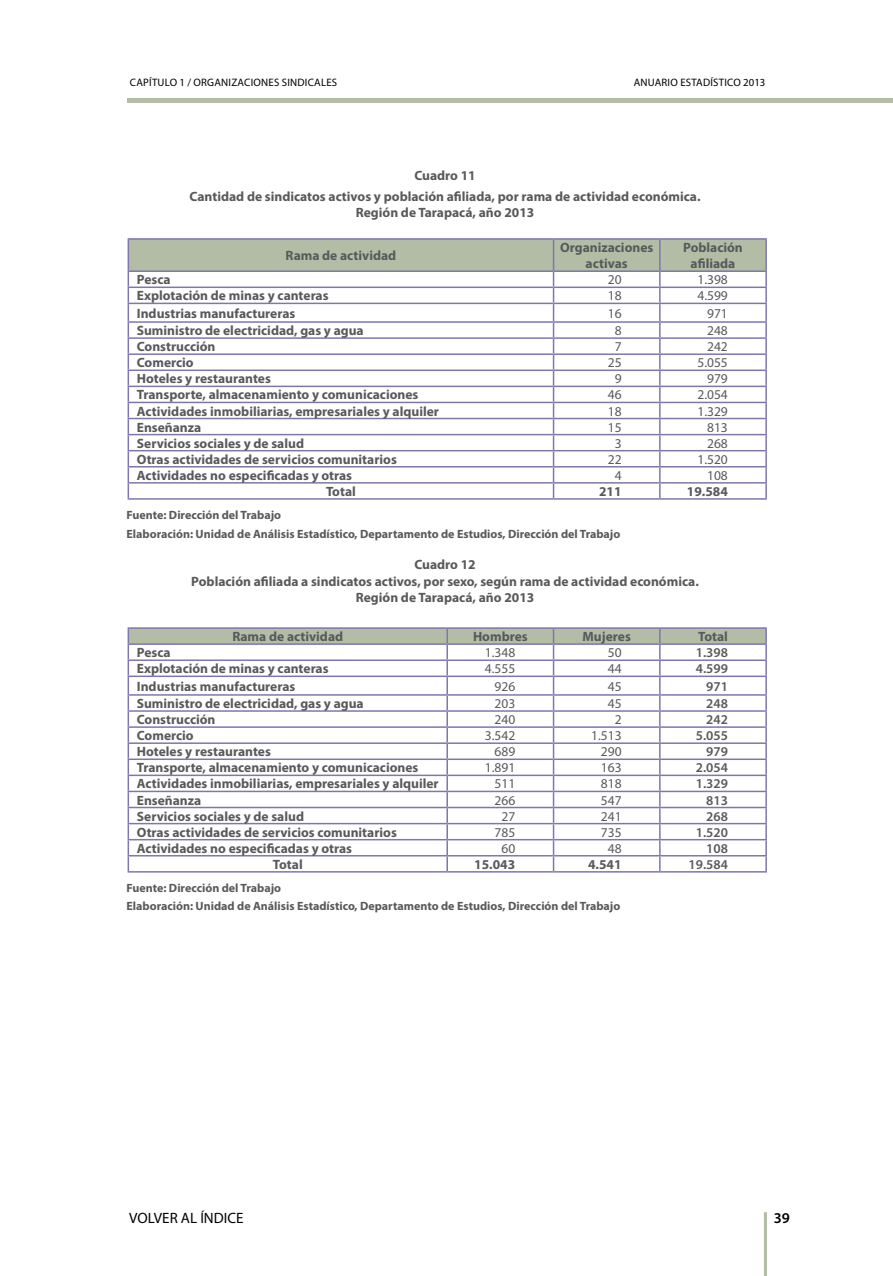
<style>
.page{position:relative;width:893px;height:1276px;background:#fff}
.page>*{position:absolute;margin:0;border:0;box-sizing:border-box;transform-origin:0 0}
.t1{font:15px "Myriad Pro";color:#000}
.t2{font:600 15px "Myriad Pro";color:#000}
.t3{font:700 13.5px/16.2px "Myriad Pro";color:#58595b;text-align:center}
.t4{font:13.5px "Myriad Pro";color:#58595b}
.t5{font:600 13.5px "Myriad Pro";color:#58595b}
.t6{font:700 12px/18.6px "Myriad Pro";color:#58595b}
.t7{font:10.8px "Myriad Pro";letter-spacing:.02em;color:#000}
</style>
<div class="page">
<hr style="left:128px;top:238px;width:426px;height:2px;background:#8076ad">
<hr style="left:554px;top:238px;width:106px;height:2px;background:#8076ad">
<hr style="left:660px;top:238px;width:107px;height:2px;background:#8076ad">
<svg style="left:128px;top:239px;width:639px;height:259px"></svg>
<hr style="left:128px;top:498px;width:426px;height:2px;background:#8076ad">
<hr style="left:554px;top:498px;width:106px;height:2px;background:#8076ad">
<hr style="left:660px;top:498px;width:107px;height:2px;background:#8076ad">
<hr style="left:128px;top:627px;width:319px;height:2px;background:#8076ad">
<hr style="left:447px;top:627px;width:107px;height:2px;background:#8076ad">
<hr style="left:554px;top:627px;width:106px;height:2px;background:#8076ad">
<hr style="left:660px;top:627px;width:107px;height:2px;background:#8076ad">
<svg style="left:128px;top:628px;width:639px;height:243px"></svg>
<hr style="left:128px;top:871px;width:319px;height:1px;background:#8076ad">
<hr style="left:447px;top:871px;width:107px;height:1px;background:#8076ad">
<hr style="left:554px;top:871px;width:106px;height:1px;background:#8076ad">
<hr style="left:660px;top:871px;width:107px;height:1px;background:#8076ad">
<hr style="left:128px;top:99px;width:765px;height:4px;background:#b3bda6">
<hr style="left:764px;top:1212px;width:3px;height:64px;background:#b3bda6">
<p class="t7" style="left:130px;top:76px;width:209px">CAPÍTULO 1 / ORGANIZACIONES SINDICALES</p>
<p class="t7" style="left:634px;top:76px;width:133px">ANUARIO ESTADÍSTICO 2013</p>
<p class="t3" style="left:190px;top:165px;width:513px;line-height:20.4px">Cuadro 11<br>Cantidad de sindicatos activos y población afiliada, por rama de actividad económica.</p>
<p class="t3" style="left:356px;top:204px;width:180px">Región de Tarapacá, año 2013</p>
<p class="t3" style="left:286px;top:247px;width:112px">Rama de actividad</p>
<p class="t3" style="left:560px;top:239px;width:95px">Organizaciones activas</p>
<p class="t3" style="left:683px;top:239px;width:61px">Población afiliada</p>
<p class="t3" style="left:137px;top:271px;width:35px">Pesca</p>
<p class="t4" style="left:608px;top:271px;width:15px">20</p>
<p class="t4" style="left:697px;top:271px;width:32px">1.398</p>
<p class="t3" style="left:137px;top:287px;width:193px">Explotación de minas y canteras</p>
<p class="t4" style="left:608px;top:287px;width:15px">18</p>
<p class="t4" style="left:697px;top:287px;width:32px">4.599</p>
<p class="t3" style="left:137px;top:305px;width:160px">Industrias manufactureras</p>
<p class="t4" style="left:608px;top:305px;width:15px">16</p>
<p class="t4" style="left:707px;top:305px;width:22px">971</p>
<p class="t3" style="left:137px;top:322px;width:228px">Suministro de electricidad, gas y agua</p>
<p class="t4" style="left:615px;top:322px;width:8px">8</p>
<p class="t4" style="left:707px;top:322px;width:22px">248</p>
<p class="t3" style="left:137px;top:338px;width:80px">Construcción</p>
<p class="t4" style="left:615px;top:338px;width:8px">7</p>
<p class="t4" style="left:707px;top:338px;width:22px">242</p>
<p class="t3" style="left:137px;top:354px;width:58px">Comercio</p>
<p class="t4" style="left:608px;top:354px;width:15px">25</p>
<p class="t4" style="left:697px;top:354px;width:32px">5.055</p>
<p class="t3" style="left:137px;top:370px;width:136px">Hoteles y restaurantes</p>
<p class="t4" style="left:615px;top:370px;width:8px">9</p>
<p class="t4" style="left:707px;top:370px;width:22px">979</p>
<p class="t3" style="left:137px;top:386px;width:283px">Transporte, almacenamiento y comunicaciones</p>
<p class="t4" style="left:608px;top:386px;width:15px">46</p>
<p class="t4" style="left:697px;top:386px;width:32px">2.054</p>
<p class="t3" style="left:137px;top:402px;width:304px">Actividades inmobiliarias, empresariales y alquiler</p>
<p class="t4" style="left:608px;top:403px;width:15px">18</p>
<p class="t4" style="left:697px;top:403px;width:32px">1.329</p>
<p class="t3" style="left:137px;top:418px;width:66px">Enseñanza</p>
<p class="t4" style="left:608px;top:419px;width:15px">15</p>
<p class="t4" style="left:707px;top:419px;width:22px">813</p>
<p class="t3" style="left:137px;top:434px;width:169px">Servicios sociales y de salud</p>
<p class="t4" style="left:615px;top:435px;width:8px">3</p>
<p class="t4" style="left:707px;top:435px;width:22px">268</p>
<p class="t3" style="left:137px;top:451px;width:262px">Otras actividades de servicios comunitarios</p>
<p class="t4" style="left:608px;top:451px;width:15px">22</p>
<p class="t4" style="left:697px;top:451px;width:32px">1.520</p>
<p class="t3" style="left:137px;top:467px;width:217px">Actividades no especificadas y otras</p>
<p class="t4" style="left:615px;top:467px;width:8px">4</p>
<p class="t4" style="left:707px;top:467px;width:22px">108</p>
<p class="t3" style="left:326px;top:483px;width:31px">Total</p>
<p class="t3" style="left:599px;top:483px;width:24px">211</p>
<p class="t3" style="left:687px;top:483px;width:42px">19.584</p>
<p class="t6" style="left:126px;top:505px;width:495px">Fuente: Dirección del Trabajo<br>Elaboración: Unidad de Análisis Estadístico, Departamento de Estudios, Dirección del Trabajo</p>
<p class="t3" style="left:191px;top:556px;width:509px">Cuadro 12<br>Población afiliada a sindicatos activos, por sexo, según rama de actividad económica.<br>Región de Tarapacá, año 2013</p>
<p class="t3" style="left:232px;top:628px;width:112px">Rama de actividad</p>
<p class="t3" style="left:473px;top:628px;width:56px">Hombres</p>
<p class="t3" style="left:582px;top:628px;width:50px">Mujeres</p>
<p class="t3" style="left:698px;top:628px;width:31px">Total</p>
<p class="t3" style="left:137px;top:644px;width:35px">Pesca</p>
<p class="t4" style="left:485px;top:644px;width:32px">1.348</p>
<p class="t4" style="left:608px;top:644px;width:15px">50</p>
<p class="t5" style="left:696px;top:644px;width:34px">1.398</p>
<p class="t3" style="left:137px;top:660px;width:193px">Explotación de minas y canteras</p>
<p class="t4" style="left:485px;top:660px;width:32px">4.555</p>
<p class="t4" style="left:608px;top:660px;width:15px">44</p>
<p class="t5" style="left:696px;top:660px;width:34px">4.599</p>
<p class="t3" style="left:137px;top:677px;width:160px">Industrias manufactureras</p>
<p class="t4" style="left:494px;top:678px;width:22px">926</p>
<p class="t4" style="left:608px;top:678px;width:15px">45</p>
<p class="t5" style="left:706px;top:677px;width:23px">971</p>
<p class="t3" style="left:137px;top:695px;width:228px">Suministro de electricidad, gas y agua</p>
<p class="t4" style="left:494px;top:695px;width:22px">203</p>
<p class="t4" style="left:608px;top:695px;width:15px">45</p>
<p class="t5" style="left:706px;top:695px;width:23px">248</p>
<p class="t3" style="left:137px;top:711px;width:80px">Construcción</p>
<p class="t4" style="left:494px;top:711px;width:22px">240</p>
<p class="t4" style="left:615px;top:711px;width:8px">2</p>
<p class="t5" style="left:706px;top:711px;width:23px">242</p>
<p class="t3" style="left:137px;top:727px;width:58px">Comercio</p>
<p class="t4" style="left:485px;top:727px;width:32px">3.542</p>
<p class="t4" style="left:591px;top:727px;width:32px">1.513</p>
<p class="t5" style="left:696px;top:727px;width:34px">5.055</p>
<p class="t3" style="left:137px;top:743px;width:136px">Hoteles y restaurantes</p>
<p class="t4" style="left:494px;top:743px;width:22px">689</p>
<p class="t4" style="left:601px;top:743px;width:22px">290</p>
<p class="t5" style="left:706px;top:743px;width:23px">979</p>
<p class="t3" style="left:137px;top:759px;width:283px">Transporte, almacenamiento y comunicaciones</p>
<p class="t4" style="left:485px;top:759px;width:32px">1.891</p>
<p class="t4" style="left:601px;top:759px;width:22px">163</p>
<p class="t5" style="left:696px;top:759px;width:34px">2.054</p>
<p class="t3" style="left:137px;top:775px;width:303px">Actividades inmobiliarias, empresariales y alquiler</p>
<p class="t4" style="left:494px;top:775px;width:22px">511</p>
<p class="t4" style="left:601px;top:775px;width:22px">818</p>
<p class="t5" style="left:696px;top:775px;width:34px">1.329</p>
<p class="t3" style="left:137px;top:791px;width:66px">Enseñanza</p>
<p class="t4" style="left:494px;top:791px;width:22px">266</p>
<p class="t4" style="left:601px;top:791px;width:22px">547</p>
<p class="t5" style="left:706px;top:791px;width:23px">813</p>
<p class="t3" style="left:137px;top:807px;width:169px">Servicios sociales y de salud</p>
<p class="t4" style="left:501px;top:808px;width:15px">27</p>
<p class="t4" style="left:601px;top:808px;width:22px">241</p>
<p class="t5" style="left:706px;top:807px;width:23px">268</p>
<p class="t3" style="left:137px;top:823px;width:262px">Otras actividades de servicios comunitarios</p>
<p class="t4" style="left:494px;top:824px;width:22px">785</p>
<p class="t4" style="left:601px;top:824px;width:22px">735</p>
<p class="t5" style="left:696px;top:823px;width:34px">1.520</p>
<p class="t3" style="left:137px;top:839px;width:217px">Actividades no especificadas y otras</p>
<p class="t4" style="left:501px;top:840px;width:15px">60</p>
<p class="t4" style="left:608px;top:840px;width:15px">48</p>
<p class="t5" style="left:706px;top:839px;width:23px">108</p>
<p class="t3" style="left:273px;top:856px;width:31px">Total</p>
<p class="t3" style="left:474px;top:856px;width:42px">15.043</p>
<p class="t3" style="left:588px;top:856px;width:35px">4.541</p>
<p class="t5" style="left:688px;top:855px;width:41px">19.584</p>
<p class="t6" style="left:126px;top:878px;width:495px">Fuente: Dirección del Trabajo<br>Elaboración: Unidad de Análisis Estadístico, Departamento de Estudios, Dirección del Trabajo</p>
<p class="t1" style="left:129px;top:1208px;width:116px">VOLVER AL ÍNDICE</p>
<p class="t2" style="left:774px;top:1208px;width:18px">39</p>
</div>
